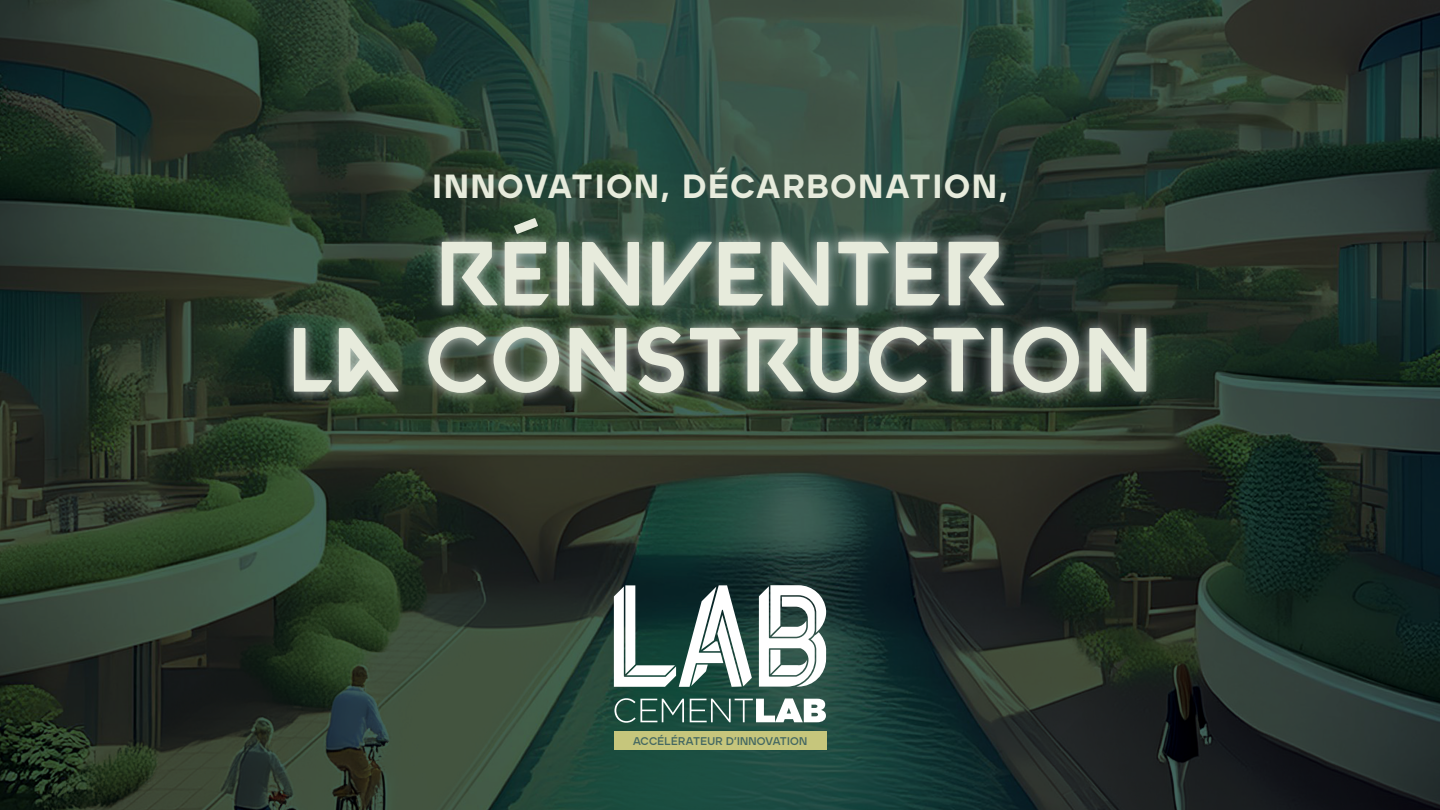
<style>
.page{position:relative;width:1440px;height:810px;background:#fff}
.page>*{position:absolute;margin:0;border:0;box-sizing:border-box;transform-origin:0 0}
.t1{font:90.82px/86.1px "VALORANT";color:#e7ebdc;text-align:center}
.t2{font:900 33.45px "Jeko";letter-spacing:.055em;color:#e7ebdc}
.t3{font:700 11.18px "Jeko";letter-spacing:.02em;color:#446862}
</style>
<div class="page">
<img style="left:0;top:0;width:1440px;height:810px">
<div style="left:281px;top:229px;width:878px;height:177px;background:#fff;opacity:.75"></div>
<svg style="left:514px;top:218px;width:24px;height:16px"></svg>
<svg style="left:614px;top:698px;width:70px;height:25px;background:#436d61"></svg>
<svg style="left:690px;top:699px;width:136px;height:23px"></svg>
<svg style="left:759px;top:585px;width:67px;height:102px"></svg>
<svg style="left:614px;top:585px;width:138px;height:102px"></svg>
<div style="left:614px;top:731px;width:212px;height:19px;background:#c6c67c"></div>
<p class="t2" style="left:433px;top:166px;width:576px">INNOVATION, DÉCARBONATION,</p>
<p class="t1" style="left:287px;top:236px;width:867px">REINVENTER<br>LA CONSTRUCTION</p>
<p class="t3" style="left:633px;top:734px;width:176px">ACCÉLÉRATEUR D’INNOVATION</p>
</div>
